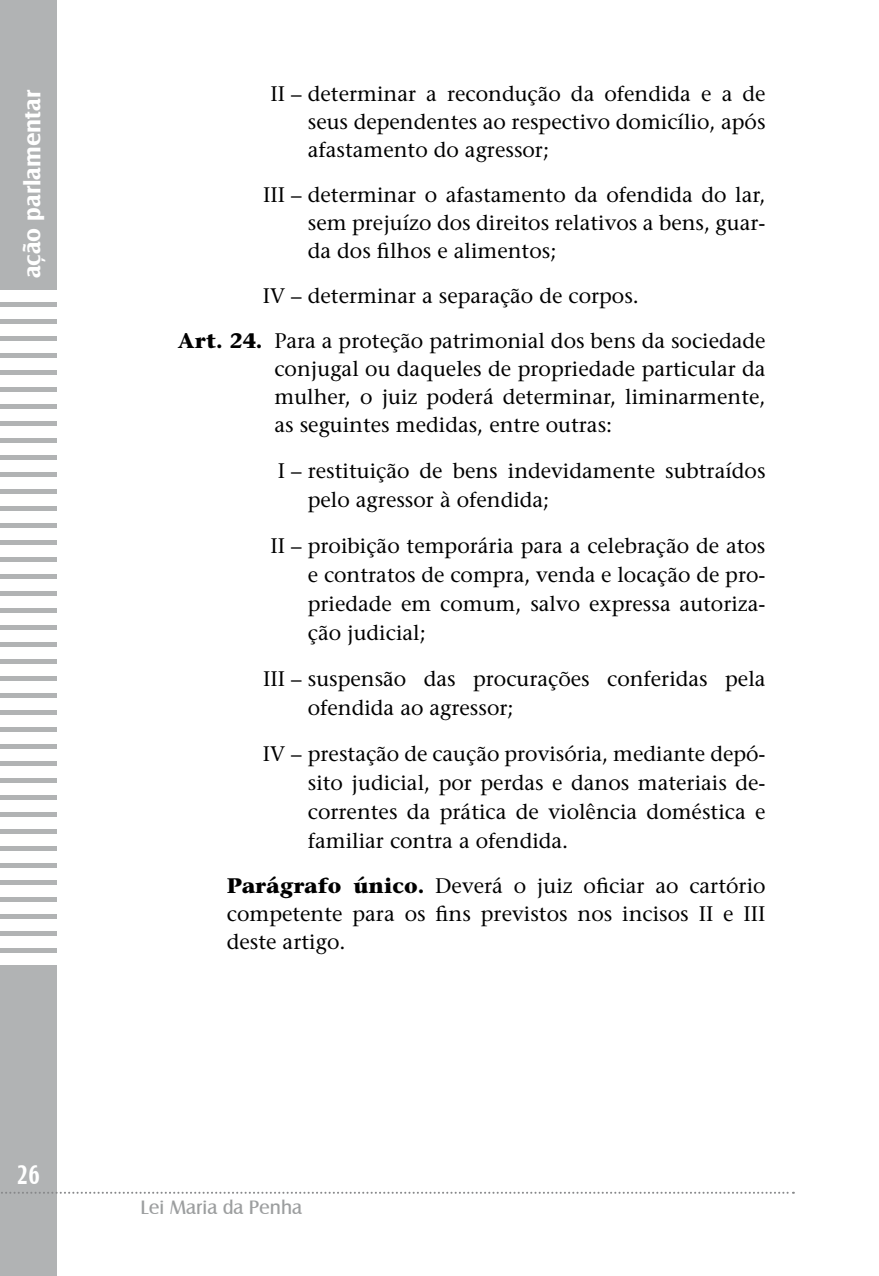
<style>
.page{position:relative;width:879px;height:1276px;background:#fff}
.page>*{position:absolute;margin:0;border:0;box-sizing:border-box;transform-origin:0 0}
.t1{font:700 28px "Castle T";color:#fff;scale:.75 1}
.t2{font:700 24px "Castle T";color:#fff}
.t3{font:21px/28px "Stone Serif";color:#000;text-align:justify}
.t4{font:20px "Castle T";color:#9c9e9f}
.s1{font-weight:700}
</style>
<div class="page">
<div style="left:0;top:0;width:57px;height:1276px;background:#b1b3b4"></div>
<div style="left:0;top:290px;width:57px;height:11px;background:#fff"></div>
<div style="left:0;top:307px;width:57px;height:11px;background:#fff"></div>
<div style="left:0;top:324px;width:57px;height:11px;background:#fff"></div>
<div style="left:0;top:341px;width:57px;height:11px;background:#fff"></div>
<div style="left:0;top:358px;width:57px;height:12px;background:#fff"></div>
<div style="left:0;top:375px;width:57px;height:12px;background:#fff"></div>
<div style="left:0;top:392px;width:57px;height:12px;background:#fff"></div>
<div style="left:0;top:409px;width:57px;height:12px;background:#fff"></div>
<div style="left:0;top:426px;width:57px;height:12px;background:#fff"></div>
<div style="left:0;top:443px;width:57px;height:12px;background:#fff"></div>
<div style="left:0;top:460px;width:57px;height:12px;background:#fff"></div>
<div style="left:0;top:477px;width:57px;height:12px;background:#fff"></div>
<div style="left:0;top:494px;width:57px;height:12px;background:#fff"></div>
<div style="left:0;top:511px;width:57px;height:12px;background:#fff"></div>
<div style="left:0;top:528px;width:57px;height:12px;background:#fff"></div>
<div style="left:0;top:545px;width:57px;height:12px;background:#fff"></div>
<div style="left:0;top:562px;width:57px;height:12px;background:#fff"></div>
<div style="left:0;top:579px;width:57px;height:12px;background:#fff"></div>
<div style="left:0;top:596px;width:57px;height:12px;background:#fff"></div>
<div style="left:0;top:613px;width:57px;height:12px;background:#fff"></div>
<div style="left:0;top:630px;width:57px;height:12px;background:#fff"></div>
<div style="left:0;top:647px;width:57px;height:12px;background:#fff"></div>
<div style="left:0;top:664px;width:57px;height:12px;background:#fff"></div>
<div style="left:0;top:681px;width:57px;height:12px;background:#fff"></div>
<div style="left:0;top:698px;width:57px;height:12px;background:#fff"></div>
<div style="left:0;top:715px;width:57px;height:12px;background:#fff"></div>
<div style="left:0;top:732px;width:57px;height:12px;background:#fff"></div>
<div style="left:0;top:749px;width:57px;height:12px;background:#fff"></div>
<div style="left:0;top:766px;width:57px;height:12px;background:#fff"></div>
<div style="left:0;top:783px;width:57px;height:12px;background:#fff"></div>
<div style="left:0;top:800px;width:57px;height:12px;background:#fff"></div>
<div style="left:0;top:817px;width:57px;height:12px;background:#fff"></div>
<div style="left:0;top:834px;width:57px;height:12px;background:#fff"></div>
<div style="left:0;top:851px;width:57px;height:12px;background:#fff"></div>
<div style="left:0;top:868px;width:57px;height:12px;background:#fff"></div>
<div style="left:0;top:885px;width:57px;height:12px;background:#fff"></div>
<div style="left:0;top:902px;width:57px;height:12px;background:#fff"></div>
<div style="left:0;top:919px;width:57px;height:12px;background:#fff"></div>
<div style="left:0;top:936px;width:57px;height:12px;background:#fff"></div>
<div style="left:0;top:953px;width:57px;height:12px;background:#fff"></div>
<svg style="left:1px;top:1191px;width:793px;height:2px"></svg>
<p class="t2" style="left:19px;top:278px;width:190px;rotate:-90deg">ação parlamentar</p>
<p class="t1" style="left:17px;top:1158px;width:32px">26</p>
<p class="t3" style="left:308px;top:80px;width:459px;text-indent:-37px">II – determinar a recondução da ofendida e a de seus dependentes ao respectivo domicílio, após afastamento do agressor;</p>
<p class="t3" style="left:308px;top:181px;width:459px;text-indent:-45px">III – determinar o afastamento da ofendida do lar, sem prejuízo dos direitos relativos a bens, guar&shy;da dos filhos e alimentos;</p>
<p class="t3" style="left:178px;top:273px;width:589px;line-height:45px;text-indent:85px">IV – determinar a separação de corpos.<br><span class="s1">Art. 24.</span> Para a proteção patrimonial dos bens da sociedade</p>
<p class="t3" style="left:274px;top:355px;width:493px">conjugal ou daqueles de propriedade particular da mulher, o juiz poderá determinar, liminarmente, as seguintes medidas, entre outras:</p>
<p class="t3" style="left:308px;top:456px;width:459px;line-height:29px;text-indent:-30px">I – restituição de bens indevidamente subtraídos pelo agressor à ofendida;</p>
<p class="t3" style="left:308px;top:531px;width:459px;line-height:29px;text-indent:-37px">II – proibição temporária para a celebração de atos e contratos de compra, venda e locação de pro&shy;priedade em comum, salvo expressa autoriza&shy;ção judicial;</p>
<p class="t3" style="left:308px;top:664px;width:459px;line-height:29px;text-indent:-45px">III – suspensão das procurações conferidas pela ofendida ao agressor;</p>
<p class="t3" style="left:308px;top:739px;width:459px;line-height:29px;text-indent:-45px">IV – prestação de caução provisória, mediante depó&shy;sito judicial, por perdas e danos materiais de&shy;correntes da prática de violência doméstica e familiar contra a ofendida.</p>
<p class="t3" style="left:227px;top:872px;width:540px;text-align:left"><span class="s1">Parágrafo único.</span> Deverá o juiz oficiar ao cartório competente para os fins previstos nos incisos II e III deste artigo.</p>
<p class="t4" style="left:140px;top:1196px;width:163px">Lei Maria da Penha</p>
</div>
